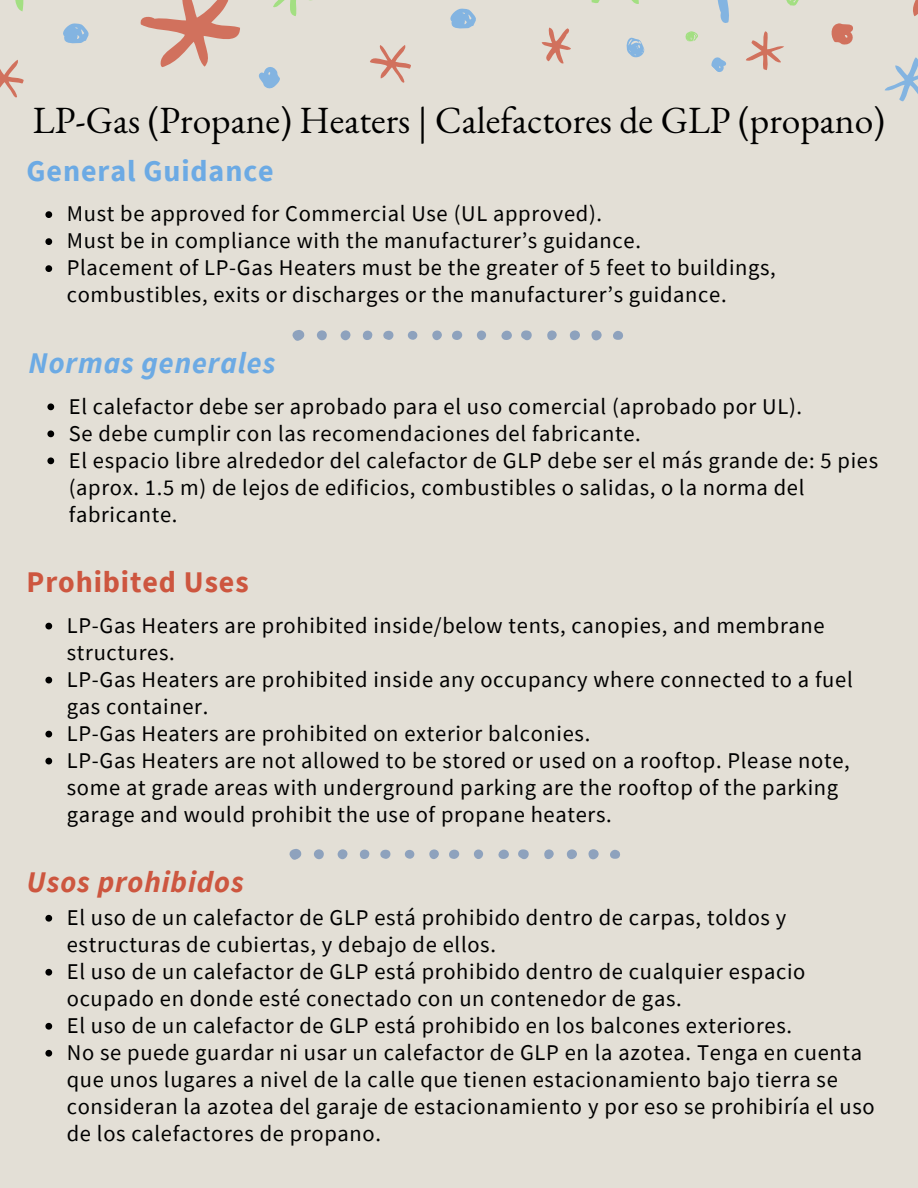
<style>
.page{position:relative;width:918px;height:1188px;background:#e3dfd6}
.page>*{position:absolute;margin:0;border:0;box-sizing:border-box;transform-origin:0 0}
.t1{font:37.5px "EB Garamond";color:#000}
.t2{font:700 30px "Source Sans Pro";letter-spacing:.03em;color:#6caae4}
.t3{font:italic 700 30px "Source Sans Pro";letter-spacing:.03em;color:#6caae4}
.t4{font:700 30px "Source Sans Pro";letter-spacing:.03em;color:#cd563f}
.t5{font:italic 700 30px "Source Sans Pro";letter-spacing:.03em;color:#cd563f}
.t6{font:22.5px/27px "Source Sans Pro";letter-spacing:.03em;color:#000}
</style>
<div class="page">
<svg style="left:884px;top:57px;width:34px;height:45px"></svg>
<svg style="left:913px;top:0;width:5px;height:17px"></svg>
<svg style="left:831px;top:23px;width:22px;height:22px"></svg>
<svg style="left:370px;top:8px;width:106px;height:75px"></svg>
<svg style="left:591px;top:0;width:48px;height:4px"></svg>
<svg style="left:542px;top:28px;width:29px;height:35px"></svg>
<svg style="left:626px;top:38px;width:18px;height:20px"></svg>
<svg style="left:685px;top:0;width:114px;height:72px"></svg>
<svg style="left:140px;top:0;width:172px;height:89px"></svg>
<svg style="left:0;top:0;width:89px;height:98px"></svg>
<svg style="left:292px;top:330px;width:13px;height:11px"></svg>
<svg style="left:521px;top:330px;width:11px;height:10px"></svg>
<div style="left:591px;top:330px;width:11px;height:10px;background:#8ea2bd;border-radius:50%"></div>
<div style="left:570px;top:330px;width:10px;height:10px;background:#8ea2bd;border-radius:50%"></div>
<div style="left:317px;top:330px;width:10px;height:10px;background:#8ea2bd;border-radius:50%"></div>
<svg style="left:501px;top:331px;width:11px;height:9px"></svg>
<div style="left:341px;top:330px;width:9px;height:10px;background:#8ea2bd;border-radius:50%"></div>
<div style="left:452px;top:331px;width:10px;height:9px;background:#8ea2bd;border-radius:50%"></div>
<svg style="left:383px;top:331px;width:11px;height:9px"></svg>
<div style="left:547px;top:330px;width:10px;height:10px;background:#8ea2bd;border-radius:50%"></div>
<svg style="left:613px;top:331px;width:10px;height:9px"></svg>
<div style="left:432px;top:331px;width:10px;height:9px;background:#8ea2bd;border-radius:50%"></div>
<div style="left:363px;top:331px;width:9px;height:9px;background:#8ea2bd;border-radius:4px"></div>
<svg style="left:477px;top:331px;width:9px;height:9px"></svg>
<div style="left:408px;top:331px;width:9px;height:9px;background:#8ea2bd;border-radius:50%"></div>
<svg style="left:45px;top:211px;width:7px;height:7px"></svg>
<svg style="left:45px;top:238px;width:7px;height:7px"></svg>
<svg style="left:45px;top:265px;width:7px;height:7px"></svg>
<svg style="left:45px;top:623px;width:7px;height:6px"></svg>
<svg style="left:45px;top:677px;width:7px;height:6px"></svg>
<svg style="left:45px;top:731px;width:7px;height:6px"></svg>
<svg style="left:45px;top:758px;width:7px;height:6px"></svg>
<svg style="left:47px;top:403px;width:7px;height:7px"></svg>
<svg style="left:47px;top:430px;width:7px;height:7px"></svg>
<svg style="left:47px;top:457px;width:7px;height:7px"></svg>
<svg style="left:45px;top:915px;width:7px;height:7px"></svg>
<svg style="left:45px;top:969px;width:7px;height:7px"></svg>
<svg style="left:45px;top:1023px;width:7px;height:7px"></svg>
<svg style="left:45px;top:1050px;width:7px;height:7px"></svg>
<svg style="left:289px;top:849px;width:13px;height:11px"></svg>
<svg style="left:518px;top:849px;width:11px;height:10px"></svg>
<div style="left:588px;top:849px;width:11px;height:10px;background:#8ea2bd;border-radius:50%"></div>
<div style="left:567px;top:849px;width:10px;height:10px;background:#8ea2bd;border-radius:50%"></div>
<div style="left:314px;top:849px;width:10px;height:10px;background:#8ea2bd;border-radius:50%"></div>
<svg style="left:498px;top:850px;width:11px;height:9px"></svg>
<div style="left:338px;top:849px;width:9px;height:10px;background:#8ea2bd;border-radius:50%"></div>
<div style="left:449px;top:850px;width:10px;height:9px;background:#8ea2bd;border-radius:50%"></div>
<svg style="left:380px;top:850px;width:11px;height:9px"></svg>
<div style="left:544px;top:849px;width:10px;height:10px;background:#8ea2bd;border-radius:50%"></div>
<svg style="left:610px;top:850px;width:10px;height:9px"></svg>
<div style="left:429px;top:849px;width:10px;height:10px;background:#8ea2bd;border-radius:50%"></div>
<div style="left:360px;top:850px;width:9px;height:9px;background:#8ea2bd;border-radius:4px"></div>
<svg style="left:474px;top:850px;width:9px;height:9px"></svg>
<div style="left:405px;top:850px;width:9px;height:9px;background:#8ea2bd;border-radius:50%"></div>
<p class="t1" style="left:33px;top:95px;width:854px">LP-Gas (Propane) Heaters | Calefactores de GLP (propano)</p>
<p class="t2" style="left:27px;top:151px;width:249px">General Guidance</p>
<p class="t6" style="left:67px;top:200px;width:537px">Must be approved for Commercial Use (UL approved).</p>
<p class="t6" style="left:67px;top:227px;width:576px">Must be in compliance with the manufacturer’s guidance.</p>
<p class="t6" style="left:67px;top:254px;width:711px">Placement of LP-Gas Heaters must be the greater of 5 feet to buildings, combustibles, exits or discharges or the manufacturer’s guidance.</p>
<p class="t3" style="left:29px;top:343px;width:248px">Normas generales</p>
<p class="t6" style="left:69px;top:392px;width:735px">El calefactor debe ser aprobado para el uso comercial (aprobado por UL).</p>
<p class="t6" style="left:69px;top:419px;width:573px">Se debe cumplir con las recomendaciones del fabricante.</p>
<p class="t6" style="left:69px;top:446px;width:811px">El espacio libre alrededor del calefactor de GLP debe ser el más grande de: 5 pies (aprox. 1.5 m) de lejos de edificios, combustibles o salidas, o la norma del fabricante.</p>
<p class="t4" style="left:27px;top:563px;width:224px">Prohibited Uses</p>
<p class="t6" style="left:67px;top:611px;width:759px">LP-Gas Heaters are prohibited inside/below tents, canopies, and membrane structures.</p>
<p class="t6" style="left:67px;top:665px;width:787px">LP-Gas Heaters are prohibited inside any occupancy where connected to a fuel gas container.</p>
<p class="t6" style="left:67px;top:719px;width:525px">LP-Gas Heaters are prohibited on exterior balconies.</p>
<p class="t6" style="left:67px;top:746px;width:785px">LP-Gas Heaters are not allowed to be stored or used on a rooftop. Please note, some at grade areas with underground parking are the rooftop of the parking garage and would prohibit the use of propane heaters.</p>
<p class="t5" style="left:27px;top:862px;width:219px">Usos prohibidos</p>
<p class="t6" style="left:67px;top:904px;width:721px">El uso de un calefactor de GLP está prohibido dentro de carpas, toldos y estructuras de cubiertas, y debajo de ellos.</p>
<p class="t6" style="left:67px;top:958px;width:740px">El uso de un calefactor de GLP está prohibido dentro de cualquier espacio ocupado en donde esté conectado con un contenedor de gas.</p>
<p class="t6" style="left:67px;top:1012px;width:727px">El uso de un calefactor de GLP está prohibido en los balcones exteriores.</p>
<p class="t6" style="left:67px;top:1039px;width:809px">No se puede guardar ni usar un calefactor de GLP en la azotea. Tenga en cuenta que unos lugares a nivel de la calle que tienen estacionamiento bajo tierra se consideran la azotea del garaje de estacionamiento y por eso se prohibiría el uso de los calefactores de propano.</p>
</div>
